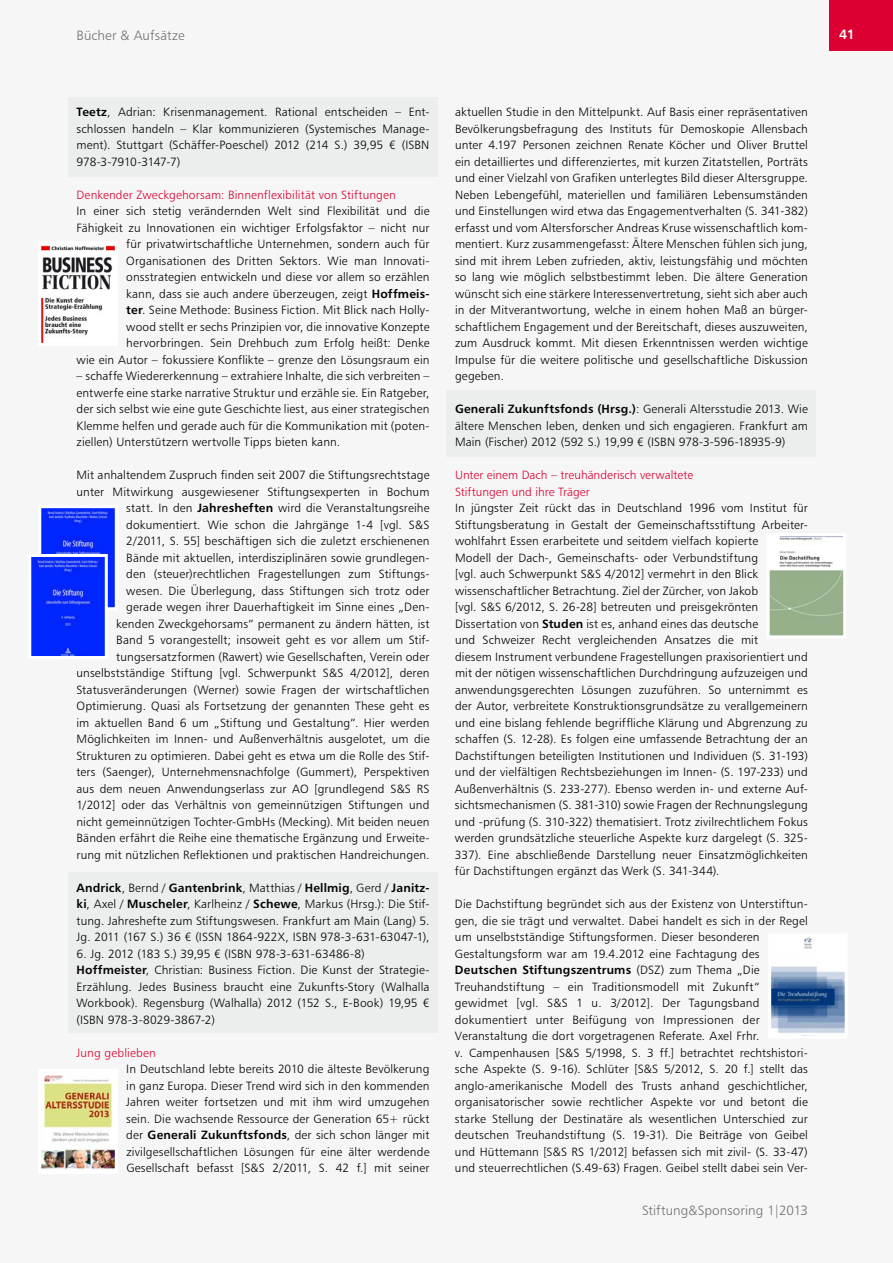
<style>
.page{position:relative;width:893px;height:1263px;background:#f6f6f6}
.page>*{position:absolute;margin:0;border:0;box-sizing:border-box;transform-origin:0 0}
.t1{font:13.5px "Humanist 777 BT Light B";letter-spacing:.005em;color:#707172}
.t2{font:13.5px "Humanist 777 BT Bold B";color:#fff}
.t3{font:12px/16.5px "Humanist 777 BT Light B";letter-spacing:.01em;color:#000;text-align:justify}
.t4{font:12px/16.5px "Humanist 777 BT Light B";letter-spacing:.01em;color:#db0031}
.t5{font:12px "Humanist 777 BT Bold B";letter-spacing:.015em;color:#000}
.s1{font-family:"Humanist 777 BT Bold B"}
.s2{font-family:"Humanist 777 BT Light B"}
</style>
<div class="page">
<div style="left:829px;top:0;width:64px;height:51px;background:#db0031"></div>
<div style="left:68px;top:872px;width:370px;height:161px;background:#eceded"></div>
<div style="left:68px;top:97px;width:370px;height:79px;background:#eceded"></div>
<div style="left:446px;top:390px;width:370px;height:67px;background:#eceded"></div>
<img style="left:42px;top:245px;width:72px;height:97px">
<img style="left:42px;top:509px;width:72px;height:97px">
<div style="left:38px;top:505px;width:80px;height:105px;border:3px solid #fff"></div>
<img style="left:32px;top:558px;width:72px;height:97px">
<div style="left:28px;top:554px;width:80px;height:105px;border:3px solid #fff"></div>
<img style="left:771px;top:537px;width:71px;height:97px">
<div style="left:767px;top:533px;width:79px;height:105px;border:3px solid #fff"></div>
<img style="left:772px;top:937px;width:72px;height:96px">
<img style="left:42px;top:1075px;width:72px;height:94px">
<p class="t1" style="left:77px;top:27px;width:110px">Bücher &amp; Aufsätze</p>
<p class="t3" style="left:77px;top:104px;width:354px"><span class="s1">Teetz</span>, Adrian: Krisenmanagement. Rational entscheiden – Ent&shy;schlossen handeln – Klar kommunizieren (Systemisches Manage&shy;ment). Stuttgart (Schäffer-Poeschel) 2012 (214 S.) 39,95 € (I SBN 978-3-7910-3147-7)</p>
<p class="t4" style="left:77px;top:186px;width:321px">Denkender Zweckgehorsam: Binnenflexibilität von Stiftungen</p>
<p class="t3" style="left:77px;top:203px;width:354px;text-align:right">I n einer sich stetig verändernden Welt sind Flexibilität und die Fähigkeit zu I nnovationen ein wichtiger Erfolgsfaktor – nicht nur für privatwirtschaftliche Unternehmen, sondern auch für Organisationen des Dritten Sektors. Wie man I nnovati&shy;onsstrategien entwickeln und diese vor allem so erzählen<br>kann, dass sie auch andere überzeugen, zeigt <span class="s1">Hoffmeis-<br>ter</span>. Seine Methode: Business Fiction. Mit Blick nach Holly-<br>wood stellt er sechs Prinzipien vor, die innovative Konzepte hervorbringen. Sein Drehbuch zum Erfolg heißt: Denke<br>wie ein Autor – fokussiere Konflikte – grenze den Lösungsraum ein</p>
<p class="t3" style="left:77px;top:368px;width:354px">– schaffe Wiedererkennung – extrahiere I nhalte, die sich verbreiten – entwerfe eine starke narrative Struktur und erzähle sie. Ein Ratgeber, der sich selbst wie eine gute Geschichte liest, aus einer strategischen Klemme helfen und gerade auch für die Kommunikation mit (poten&shy;ziellen) Unterstützern wertvolle Tipps bieten kann.</p>
<p class="t3" style="left:77px;top:467px;width:354px;text-align:right">Mit anhaltendem Zuspruch finden seit 2007 die Stiftungsrechtstage unter Mitwirkung ausgewiesener Stiftungsexperten in Bochum statt. I n den <span class="s1">Jahresheften</span> wird die Veranstaltungsreihe dokumentiert. Wie schon die Jahrgänge 1-4 [vgl. S&amp;S<br>2/2011, S. 55] beschäftigen sich die zuletzt erschienenen<br>Bände mit aktuellen, interdisziplinären sowie grundlegen-<br>den (steuer)rechtlichen Fragestellungen zum Stiftungs-<br>wesen. Die Überlegung, dass Stiftungen sich trotz oder<br>gerade wegen ihrer Dauerhaftigkeit im Sinne eines „Den-<br>kenden Zweckgehorsams“ permanent zu ändern hätten, ist<br>Band 5 vorangestellt; insoweit geht es vor allem um Stif&shy;tungsersatzformen (Rawert) wie Gesellschaften, Verein oder unselbstständige Stiftung [vgl. Schwerpunkt S&amp;S 4/2012], deren Statusveränderungen (Werner) sowie Fragen der wirtschaftlichen Optimierung. Quasi als Fortsetzung der genannten These geht es im aktuellen Band 6 um „Stiftung und Gestaltung“. H ier werden Möglichkeiten im I nnen- und Außenverhältnis ausgelotet, um die Strukturen zu optimieren. Dabei geht es etwa um die Rolle des Stif&shy;ters (Saenger), Unternehmensnachfolge (Gummert), Perspektiven aus dem neuen Anwendungserlass zur AO [grundlegend S&amp;S RS 1/2012] oder das Verhältnis von gemeinnützigen Stiftungen und nicht gemeinnützigen Tochter-GmbHs (Mecking). Mit beiden neuen Bänden erfährt die Reihe eine thematische Ergänzung und Erweite&shy;rung mit nützlichen Reflektionen und praktischen Handreichungen.</p>
<p class="t5" style="left:77px;top:880px;width:354px">Andrick<span class="s2">, Bernd /</span> Gantenbrink<span class="s2">, Matthias /</span> Hellmig<span class="s2">, Gerd /</span> Janitz-</p>
<p class="t3" style="left:77px;top:896px;width:354px"><span class="s1">ki</span>, Axel / <span class="s1">M uscheler</span>, Karlheinz / <span class="s1">Schewe</span>, Markus (H rsg.): Die Stif&shy;tung. Jahreshefte zum Stiftungswesen. Frankfurt am Main (Lang) 5.<br>Jg. 2011 (167 S.) 36 € (ISSN 1864-922X, ISBN 978-3-631-63047-1),</p>
<p class="t3" style="left:77px;top:945px;width:354px;text-align:left">6. Jg. 2012 (183 S.) 39,95 € (ISBN 978-3-631-63486-8)<br><span class="s1">Hoffmeister</span>, Christian: Business Fiction. Die Kunst der Strategie-Erzählung. Jedes Business braucht eine Zukunfts-Story (Walhalla Workbook). Regensburg (Walhalla) 2012 (152 S., E-Book) 19,95 € (I SBN 978-3-8029-3867-2)</p>
<p class="t4" style="left:77px;top:1044px;width:81px">Jung geblieben</p>
<p class="t3" style="left:126px;top:1061px;width:305px">I n Deutschland lebte bereits 2010 die älteste Bevölkerung in ganz Europa. Dieser Trend wird sich in den kommenden Jahren weiter fortsetzen und mit ihm wird umzugehen sein. Die wachsende Ressource der Generation 65+ rückt der <span class="s1">Generali Zukunftsfonds</span>, der sich schon länger mit zivilgesellschaftlichen Lösungen für eine älter werdende Gesellschaft befasst [S&amp;S 2/2011, S. 42 f.] mit seiner</p>
<p class="t3" style="left:455px;top:104px;width:354px">aktuellen Studie in den Mittelpunkt. Auf Basis einer repräsentativen Bevölkerungsbefragung des I nstituts für Demoskopie Allensbach unter 4.197 Personen zeichnen Renate Köcher und Oliver Bruttel ein detailliertes und differenziertes, mit kurzen Zitatstellen, Porträts und einer Vielzahl von Grafiken unterlegtes Bild dieser Altersgruppe.<br>Neben Lebengefühl, materiellen und familiären Lebensumständen und Einstellungen wird etwa das Engagementverhalten (S. 341-382) erfasst und vom Altersforscher Andreas Kruse wissenschaftlich kom&shy;mentiert. Kurz zusammengefasst: Ältere Menschen fühlen sich jung, sind mit ihrem Leben zufrieden, aktiv, leistungsfähig und möchten so lang wie möglich selbstbestimmt leben. Die ältere Generation wünscht sich eine stärkere I nteressenvertretung, sieht sich aber auch in der Mitverantwortung, welche in einem hohen Maß an bürger&shy;schaftlichem Engagement und der Bereitschaft, dieses auszuweiten, zum Ausdruck kommt. Mit diesen Erkenntnissen werden wichtige I mpulse für die weitere politische und gesellschaftliche Diskussion gegeben.</p>
<p class="t3" style="left:455px;top:401px;width:354px"><span class="s1">Generali Zukunftsfonds (H rsg.)</span>: Generali Altersstudie 2013. Wie ältere Menschen leben, denken und sich engagieren. Frankfurt am Main (Fischer) 2012 (592 S.) 19,99 € (I SBN 978-3-596-18935-9)</p>
<p class="t4" style="left:455px;top:467px;width:240px">Unter einem Dach – treuhänderisch verwaltete<br>Stiftungen und ihre Träger</p>
<p class="t3" style="left:455px;top:500px;width:354px;text-align:left">I n jüngster Zeit rückt das in Deutschland 1996 vom I nstitut für Stiftungsberatung in Gestalt der Gemeinschaftsstiftung Arbeiter&shy;wohlfahrt Essen erarbeitete und seitdem vielfach kopierte<br>Modell der Dach-, Gemeinschafts- oder Verbundstiftung<br>[vgl. auch Schwerpunkt S&amp;S 4/2012] vermehrt in den Blick wissenschaftlicher Betrachtung. Ziel der Zürcher, von Jakob<br>[vgl. S&amp;S 6/2012, S. 26-28] betreuten und preisgekrönten Dissertation von <span class="s1">Studen</span> ist es, anhand eines das deutsche<br>und Schweizer Recht vergleichenden Ansatzes die mit<br>diesem I nstrument verbundene Fragestellungen praxisorientiert und mit der nötigen wissenschaftlichen Durchdringung aufzuzeigen und anwendungsgerechten Lösungen zuzuführen. So unternimmt es der Autor, verbreitete Konstruktionsgrundsätze zu verallgemeinern und eine bislang fehlende begriffliche Klärung und Abgrenzung zu schaffen (S. 12-28). Es folgen eine umfassende Betrachtung der an Dachstiftungen beteiligten I nstitutionen und I ndividuen (S. 31-193) und der vielfältigen Rechtsbeziehungen im I nnen- (S. 197-233) und Außenverhältnis (S. 233-277). Ebenso werden in- und externe Auf&shy;sichtsmechanismen (S. 381-310) sowie Fragen der Rechnungslegung und -prüfung (S. 310-322) thematisiert. Trotz zivilrechtlichem Fokus werden grundsätzliche steuerliche Aspekte kurz dargelegt (S. 325- 337). Eine abschließende Darstellung neuer Einsatzmöglichkeiten für Dachstiftungen ergänzt das Werk (S. 341-344).</p>
<p class="t3" style="left:455px;top:896px;width:354px;text-align:left">Die Dachstiftung begründet sich aus der Existenz von Unterstiftun&shy;gen, die sie trägt und verwaltet. Dabei handelt es sich in der Regel um unselbstständige Stiftungsformen. Dieser besonderen Gestaltungsform war am 19.4.2012 eine Fachtagung des</p>
<p class="t5" style="left:455px;top:962px;width:306px">Deutschen Stiftungszentrums <span class="s2">(DSZ) zum Thema „Die</span></p>
<p class="t3" style="left:455px;top:978px;width:354px;text-align:left">Treuhandstiftung – ein Traditionsmodell mit Zukunft“ gewidmet [vgl. S&amp;S 1 u. 3/2012]. Der Tagungsband dokumentiert unter Beifügung von I mpressionen der Veranstaltung die dort vorgetragenen Referate. Axel Frhr.<br>v. Campenhausen [S&amp;S 5/1998, S. 3 ff.] betrachtet rechtshistori&shy;sche Aspekte (S. 9-16). Schlüter [S&amp;S 5/2012, S. 20 f.] stellt das anglo-amerikanische Modell des Trusts anhand geschichtlicher, organisatorischer sowie rechtlicher Aspekte vor und betont die starke Stellung der Destinatäre als wesentlichen Unterschied zur deutschen Treuhandstiftung (S. 19-31). Die Beiträge von Geibel und H üttemann [S&amp;S RS 1/2012] befassen sich mit zivil- (S. 33-47) und steuerrechtlichen (S.49-63) Fragen. Geibel stellt dabei sein Ver-</p>
<p class="t1" style="left:642px;top:1202px;width:167px">Stiftung&amp;Sponsoring 1|2013</p>
<p class="t2" style="left:839px;top:26px;width:17px">41</p>
</div>
